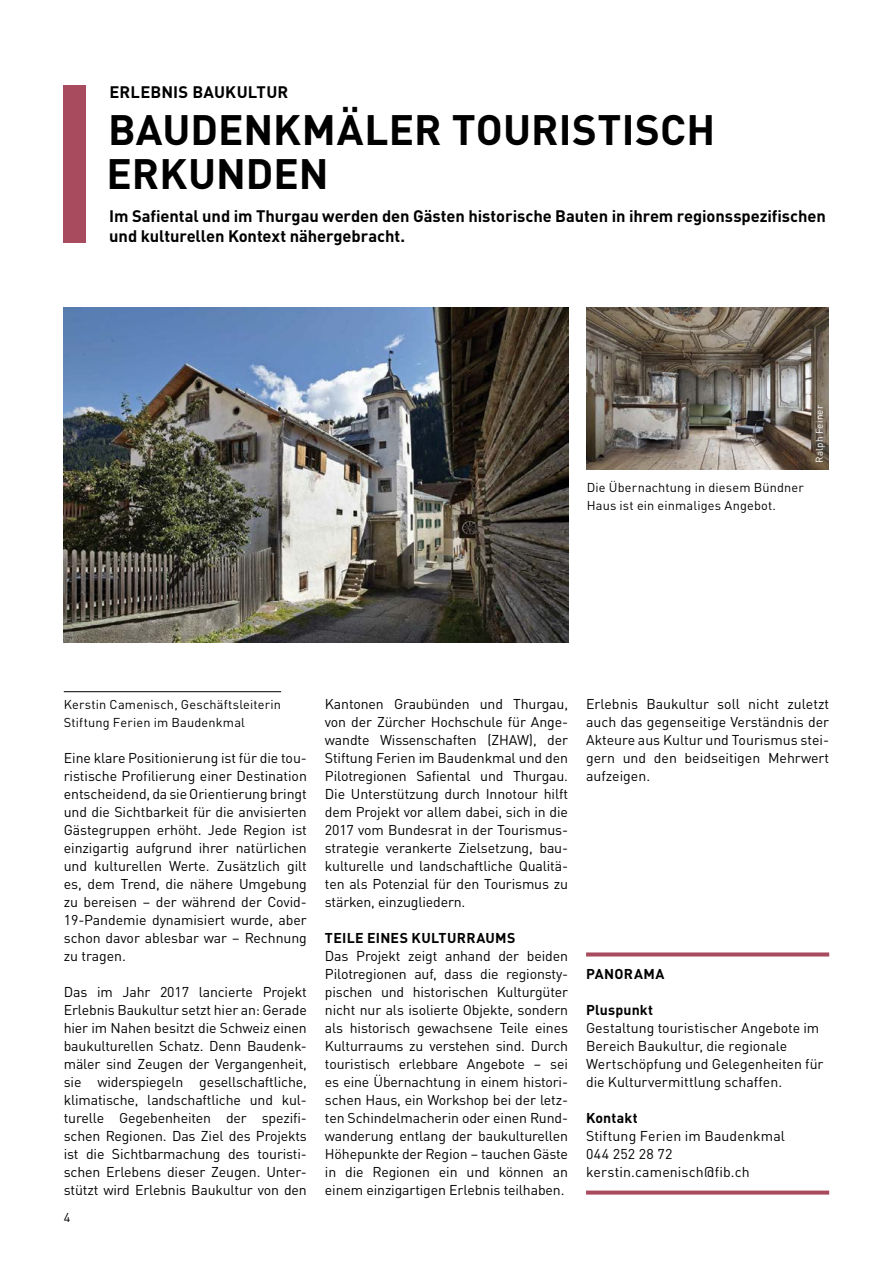
<style>
.page{position:relative;width:893px;height:1263px;background:#fff}
.page>*{position:absolute;margin:0;border:0;box-sizing:border-box;transform-origin:0 0}
.t1{font:700 42px/43.5px "DINOT";letter-spacing:.005em;color:#000}
.t2{font:700 16.5px/20.2px "DINOT";letter-spacing:-.005em;color:#000}
.t3{font:14.1px/18px "DINOT";letter-spacing:-.005em;color:#000;text-align:justify}
.t4{font:700 14.1px "DINOT";letter-spacing:.02em;color:#000}
.t5{font:12.75px/18px "DINOT";letter-spacing:.01em;color:#000}
.t6{font:9.75px "DINOT";letter-spacing:.025em;color:#fff}
</style>
<div class="page">
<hr style="left:64px;top:691px;width:217px;height:1px;background:#000">
<div style="left:64px;top:85px;width:22px;height:157px;background:#a84b5e"></div>
<img style="left:64px;top:308px;width:504px;height:334px">
<svg style="left:586px;top:952px;width:243px;height:4px"></svg>
<svg style="left:586px;top:1190px;width:243px;height:4px"></svg>
<img style="left:586px;top:308px;width:243px;height:161px">
<p class="t2" style="left:109px;top:80px;width:180px">ERLEBNIS BAUKULTUR</p>
<h1 class="t1" style="left:106px;top:105px;width:610px">BAUDENKMÄLER TOURISTISCH<br>ERKUNDEN</h1>
<p class="t2" style="left:109px;top:204px;width:718px">Im Safiental und im Thurgau werden den Gästen historische Bauten in ihrem regionsspezifischen und kulturellen Kontext nähergebracht.</p>
<p class="t5" style="left:587px;top:477px;width:219px">Die Übernachtung in diesem Bündner<br>Haus ist ein einmaliges Angebot.</p>
<p class="t6" style="left:812px;top:463px;width:59px;rotate:-90deg">Ralph Feiner</p>
<p class="t5" style="left:64px;top:694px;width:219px">Kerstin Camenisch, Geschäftsleiterin<br>Stiftung Ferien im Baudenkmal</p>
<p class="t3" style="left:64px;top:747px;width:245px">Eine klare Positionierung ist für die tou&shy;ristische Profilierung einer Destination entscheidend, da sie Orientierung bringt und die Sichtbarkeit für die anvisierten Gästegruppen erhöht. Jede Region ist einzigartig aufgrund ihrer natürlichen und kulturellen Werte. Zusätzlich gilt es, dem Trend, die nähere Umgebung zu bereisen – der während der Covid-19-Pandemie dynamisiert wurde, aber schon davor ablesbar war – Rechnung zu tragen.</p>
<p class="t3" style="left:64px;top:982px;width:245px">Das im Jahr 2017 lancierte Projekt Erlebnis Baukultur setzt hier an: Gerade hier im Nahen besitzt die Schweiz einen baukulturellen Schatz. Denn Baudenk&shy;mäler sind Zeugen der Vergangenheit, sie widerspiegeln gesellschaftliche, klimatische, landschaftliche und kul&shy;turelle Gegebenheiten der spezifi&shy;schen Regionen. Das Ziel des Projekts ist die Sichtbarmachung des touristi&shy;schen Erlebens dieser Zeugen. Unter&shy;stützt wird Erlebnis Baukultur von den</p>
<p class="t5" style="left:64px;top:1207px;width:8px">4</p>
<p class="t3" style="left:325px;top:693px;width:245px">Kantonen Graubünden und Thurgau, von der Zürcher Hochschule für Ange&shy;wandte Wissenschaften (ZHAW), der Stiftung Ferien im Baudenkmal und den Pilotregionen Safiental und Thurgau.<br>Die Unterstützung durch Innotour hilft dem Projekt vor allem dabei, sich in die 2017 vom Bundesrat in der Tourismus&shy;strategie verankerte Zielsetzung, bau&shy;kulturelle und landschaftliche Qualitä&shy;ten als Potenzial für den Tourismus zu stärken, einzugliedern.</p>
<p class="t4" style="left:325px;top:927px;width:192px">TEILE EINES KULTURRAUMS</p>
<p class="t3" style="left:325px;top:946px;width:245px">Das Projekt zeigt anhand der beiden Pilotregionen auf, dass die regionsty&shy;pischen und historischen Kulturgüter nicht nur als isolierte Objekte, sondern als historisch gewachsene Teile eines Kulturraums zu verstehen sind. Durch touristisch erlebbare Angebote – sei es eine Übernachtung in einem histori&shy;schen Haus, ein Workshop bei der letz&shy;ten Schindelmacherin oder einen Rund&shy;wanderung entlang der baukulturellen Höhepunkte der Region – tauchen Gäste in die Regionen ein und können an einem einzigartigen Erlebnis teilhaben.</p>
<p class="t3" style="left:586px;top:694px;width:245px">Erlebnis Baukultur soll nicht zuletzt auch das gegenseitige Verständnis der Akteure aus Kultur und Tourismus stei&shy;gern und den beidseitigen Mehrwert aufzeigen.</p>
<p class="t4" style="left:586px;top:963px;width:80px">PANORAMA</p>
<p class="t4" style="left:586px;top:999px;width:69px">Pluspunkt</p>
<p class="t3" style="left:586px;top:1017px;width:239px;text-align:left">Gestaltung touristischer Angebote im Bereich Baukultur, die regionale Wertschöpfung und Gelegenheiten für die Kulturvermittlung schaffen.</p>
<p class="t4" style="left:586px;top:1107px;width:53px">Kontakt</p>
<p class="t3" style="left:586px;top:1125px;width:200px;text-align:left">Stiftung Ferien im Baudenkmal<br>044 252 28 72 kerstin.camenisch@fib.ch</p>
</div>
